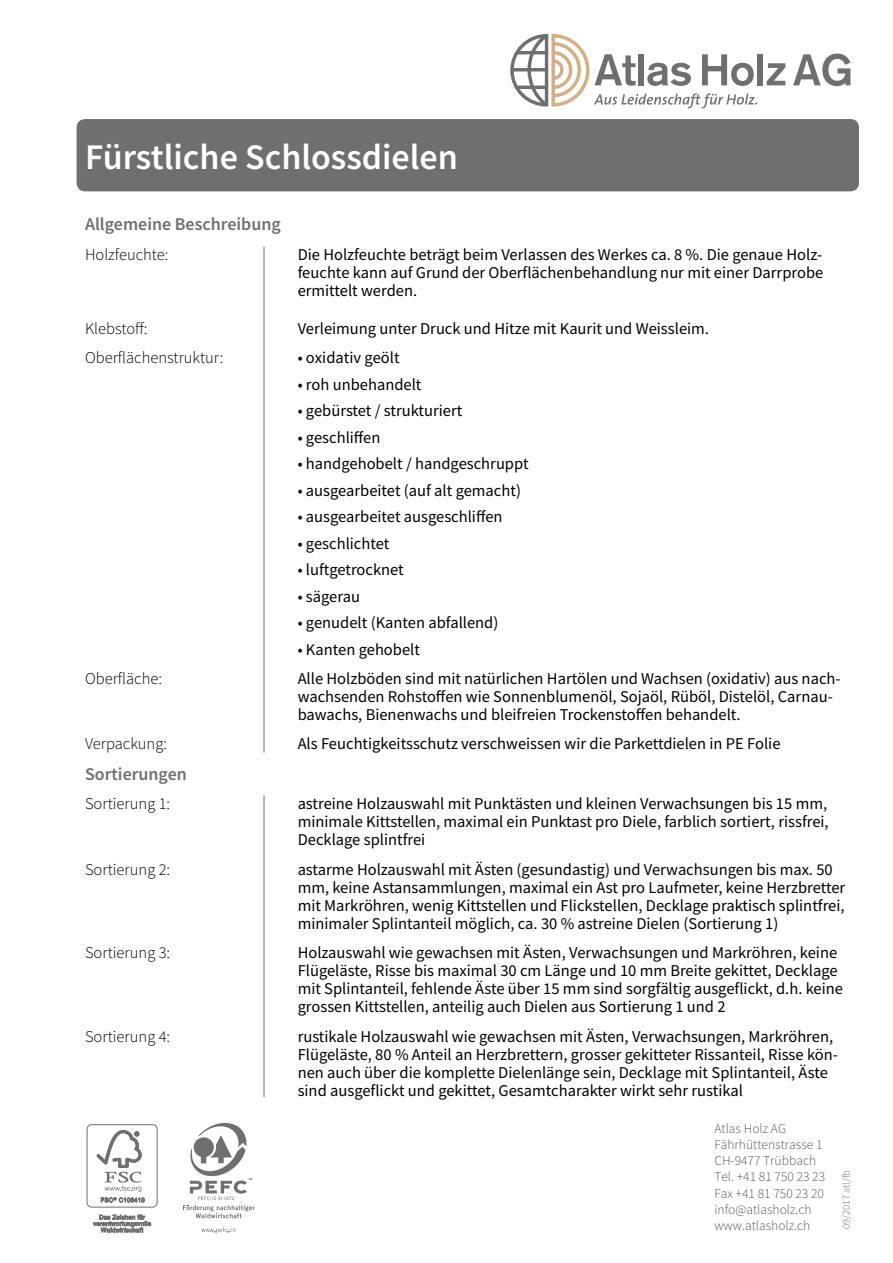
<style>
.page{position:relative;width:893px;height:1263px;background:#fff}
.page>*{position:absolute;margin:0;border:0;box-sizing:border-box;transform-origin:0 0}
.t1{font:600 36px "Source Sans Pro";color:#fff}
.t2{font:600 18px "Source Sans Pro";color:#706f6f}
.t3{font:16.5px/18px "Source Sans Pro";color:#000}
.t4{font:300 16.5px "Source Sans Pro";color:#000}
.t5{font:300 13.5px/16.2px "Source Sans Pro";color:#55565a}
.t6{font:300 10.5px "Source Sans Pro";color:#706f6f}
</style>
<div class="page">
<div style="left:758px;top:54px;width:5px;height:31px;background:#706f6f"></div>
<svg style="left:767px;top:63px;width:18px;height:22px"></svg>
<svg style="left:793px;top:54px;width:57px;height:32px"></svg>
<svg style="left:510px;top:34px;width:247px;height:74px"></svg>
<div style="left:87px;top:1124px;width:70px;height:83px;border:1px solid #706f6f;border-radius:5px"></div>
<svg style="left:96px;top:1130px;width:49px;height:72px"></svg>
<svg style="left:93px;top:1214px;width:58px;height:19px"></svg>
<svg style="left:183px;top:1123px;width:72px;height:95px"></svg>
<svg style="left:201px;top:1227px;width:34px;height:6px"></svg>
<div style="left:77px;top:119px;width:782px;height:72px;background:#706f6f;border-radius:9px"></div>
<hr style="left:264px;top:247px;width:1px;height:506px;background:#706f6f">
<hr style="left:264px;top:795px;width:1px;height:302px;background:#706f6f">
<h1 class="t1" style="left:85px;top:133px;width:374px">Fürstliche Schlossdielen</h1>
<p class="t2" style="left:85px;top:213px;width:197px">Allgemeine Beschreibung</p>
<p class="t4" style="left:85px;top:244px;width:85px">Holzfeuchte:</p>
<p class="t3" style="left:298px;top:245px;width:527px;text-align:justify">Die Holzfeuchte beträgt beim Verlassen des Werkes ca. 8 %. Die genaue Holz&shy;feuchte kann auf Grund der Oberflächenbehandlung nur mit einer Darrprobe ermittelt werden.</p>
<p class="t4" style="left:85px;top:318px;width:64px">Klebstoff:</p>
<p class="t3" style="left:298px;top:319px;width:413px">Verleimung unter Druck und Hitze mit Kaurit und Weissleim.</p>
<p class="t4" style="left:85px;top:347px;width:140px">Oberflächenstruktur:</p>
<p class="t3" style="left:298px;top:348px;width:104px">• oxidativ geölt</p>
<p class="t3" style="left:298px;top:375px;width:125px">• roh unbehandelt</p>
<p class="t3" style="left:298px;top:401px;width:166px">• gebürstet / strukturiert</p>
<p class="t3" style="left:298px;top:428px;width:84px">• geschliffen</p>
<p class="t3" style="left:298px;top:454px;width:232px">• handgehobelt / handgeschruppt</p>
<p class="t3" style="left:298px;top:481px;width:225px">• ausgearbeitet (auf alt gemacht)</p>
<p class="t3" style="left:298px;top:507px;width:206px">• ausgearbeitet ausgeschliffen</p>
<p class="t3" style="left:298px;top:534px;width:93px">• geschlichtet</p>
<p class="t3" style="left:298px;top:560px;width:108px">• luftgetrocknet</p>
<p class="t3" style="left:298px;top:587px;width:64px">• sägerau</p>
<p class="t3" style="left:298px;top:613px;width:202px">• genudelt (Kanten abfallend)</p>
<p class="t3" style="left:298px;top:640px;width:124px">• Kanten gehobelt</p>
<p class="t4" style="left:85px;top:668px;width:78px">Oberfläche:</p>
<p class="t3" style="left:298px;top:669px;width:544px">Alle Holzböden sind mit natürlichen Hartölen und Wachsen (oxidativ) aus nach&shy;wachsenden Rohstoffen wie Sonnenblumenöl, Sojaöl, Rüböl, Distelöl, Carnau&shy;bawachs, Bienenwachs und bleifreien Trockenstoffen behandelt.</p>
<p class="t4" style="left:85px;top:734px;width:83px">Verpackung:</p>
<p class="t3" style="left:298px;top:735px;width:484px">Als Feuchtigkeitsschutz verschweissen wir die Parkettdielen in PE Folie</p>
<p class="t2" style="left:85px;top:762px;width:103px">Sortierungen</p>
<p class="t4" style="left:85px;top:794px;width:87px">Sortierung 1:</p>
<p class="t3" style="left:298px;top:795px;width:533px;text-align:justify">astreine Holzauswahl mit Punktästen und kleinen Verwachsungen bis 15 mm, minimale Kittstellen, maximal ein Punktast pro Diele, farblich sortiert, rissfrei, Decklage splintfrei</p>
<p class="t4" style="left:85px;top:859px;width:87px">Sortierung 2:</p>
<p class="t3" style="left:298px;top:860px;width:549px">astarme Holzauswahl mit Ästen (gesundastig) und Verwachsungen bis max. 50 mm, keine Astansammlungen, maximal ein Ast pro Laufmeter, keine Herzbretter mit Markröhren, wenig Kittstellen und Flickstellen, Decklage praktisch splintfrei, minimaler Splintanteil möglich, ca. 30 % astreine Dielen (Sortierung 1)</p>
<p class="t4" style="left:85px;top:942px;width:87px">Sortierung 3:</p>
<p class="t3" style="left:298px;top:943px;width:547px">Holzauswahl wie gewachsen mit Ästen, Verwachsungen und Markröhren, keine Flügeläste, Risse bis maximal 30 cm Länge und 10 mm Breite gekittet, Decklage mit Splintanteil, fehlende Äste über 15 mm sind sorgfältig ausgeflickt, d.h. keine grossen Kittstellen, anteilig auch Dielen aus Sortierung 1 und 2</p>
<p class="t4" style="left:85px;top:1026px;width:87px">Sortierung 4:</p>
<p class="t3" style="left:298px;top:1027px;width:542px">rustikale Holzauswahl wie gewachsen mit Ästen, Verwachsungen, Markröhren, Flügeläste, 80 % Anteil an Herzbrettern, grosser gekitteter Rissanteil, Risse kön&shy;nen auch über die komplette Dielenlänge sein, Decklage mit Splintanteil, Äste sind ausgeflickt und gekittet, Gesamtcharakter wirkt sehr rustikal</p>
<p class="t5" style="left:714px;top:1120px;width:112px">Atlas Holz AG<br>Fährhüttenstrasse 1<br>CH-9477 Trübbach<br>Tel. +41 81 750 23 23<br>Fax +41 81 750 23 20 info@atlasholz.ch www.atlasholz.ch</p>
<p class="t6" style="left:840px;top:1229px;width:61px;rotate:-90deg">09/2017 atl/fb</p>
</div>
